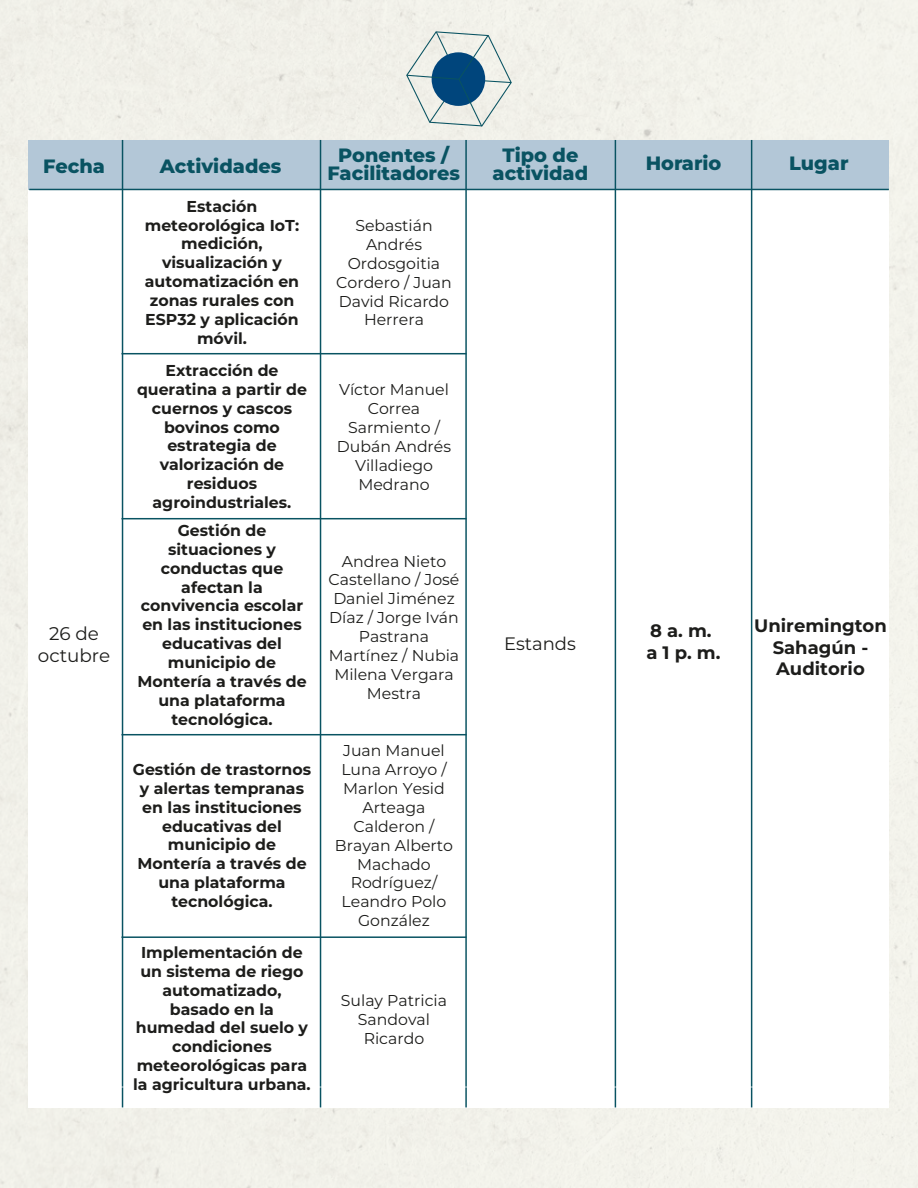
<style>
.page{position:relative;width:918px;height:1188px;background:#fff}
.page>*{position:absolute;margin:0;border:0;box-sizing:border-box;transform-origin:0 0}
.t1{font:800 19.2px/18.3px "Montserrat";color:#095362;text-align:center}
.t2{font:18.3px/22px "Montserrat";color:#1d1d1b;text-align:center}
.t3{font:700 18px/21.6px "Montserrat";color:#1d1d1b}
.t4{font:18px "Montserrat";color:#1d1d1b}
.t5{font:700 15.75px/18.9px "Montserrat";color:#1d1d1b;text-align:center}
.t6{font:15.75px/18.9px "Montserrat";color:#1d1d1b;text-align:center}
</style>
<div class="page">
<div style="left:28px;top:140px;width:862px;height:50px;background:#b3c7d7"></div>
<hr style="left:29px;top:189px;width:860px;height:1px;background:#095362">
<hr style="left:320px;top:140px;width:1px;height:947px;background:#095362">
<hr style="left:122px;top:140px;width:1px;height:947px;background:#095362">
<hr style="left:465px;top:140px;width:2px;height:947px;background:#095362">
<hr style="left:615px;top:140px;width:1px;height:947px;background:#095362">
<hr style="left:751px;top:140px;width:1px;height:947px;background:#095362">
<svg style="left:320px;top:1087px;width:1px;height:20px"></svg>
<svg style="left:122px;top:1087px;width:1px;height:20px"></svg>
<hr style="left:465px;top:1087px;width:2px;height:20px;background:#095362">
<svg style="left:615px;top:1087px;width:1px;height:20px"></svg>
<svg style="left:751px;top:1087px;width:1px;height:20px"></svg>
<svg style="left:406px;top:31px;width:106px;height:95px;background:#afc1c9"></svg>
<hr style="left:122px;top:353px;width:344px;height:1px;background:#095362">
<hr style="left:122px;top:518px;width:344px;height:1px;background:#095362">
<hr style="left:122px;top:734px;width:344px;height:1px;background:#095362">
<hr style="left:122px;top:936px;width:344px;height:2px;background:#095362">
<p class="t1" style="left:43px;top:156px;width:63px">Fecha</p>
<p class="t1" style="left:160px;top:156px;width:123px">Actividades</p>
<p class="t1" style="left:327px;top:145px;width:134px">Ponentes /<br>Facilitadores</p>
<p class="t1" style="left:493px;top:145px;width:97px">Tipo de actividad</p>
<p class="t1" style="left:646px;top:153px;width:77px">Horario</p>
<p class="t1" style="left:789px;top:153px;width:61px">Lugar</p>
<p class="t5" style="left:145px;top:196px;width:156px">Estación meteorológica IoT: medición, visualización y automatización en zonas rurales con<br>ESP32 y aplicación móvil.</p>
<p class="t6" style="left:336px;top:216px;width:117px">Sebastián<br>Andrés<br>Ordosgoitia<br>Cordero / Juan<br>David Ricardo<br>Herrera</p>
<p class="t5" style="left:137px;top:360px;width:172px">Extracción de queratina a partir de cuernos y cascos bovinos como estrategia de valorización de residuos agroindustriales.</p>
<p class="t6" style="left:337px;top:380px;width:116px">Víctor Manuel<br>Correa<br>Sarmiento /<br>Dubán Andrés<br>Villadiego<br>Medrano</p>
<p class="t5" style="left:137px;top:520px;width:171px">Gestión de situaciones y conductas que afectan la convivencia escolar en las instituciones educativas del municipio de<br>Montería a través de una plataforma tecnológica.</p>
<p class="t6" style="left:329px;top:551px;width:132px">Andrea Nieto<br>Castellano / José<br>Daniel Jiménez<br>Díaz / Jorge Iván<br>Pastrana<br>Martínez / Nubia<br>Milena Vergara<br>Mestra</p>
<p class="t2" style="left:38px;top:621px;width:74px">26 de octubre</p>
<p class="t3" style="left:646px;top:619px;width:76px">8 a. m. a 1 p. m.</p>
<p class="t4" style="left:504px;top:631px;width:73px">Estands</p>
<p class="t5" style="left:133px;top:759px;width:180px">Gestión de trastornos y alertas tempranas en las instituciones educativas del municipio de<br>Montería a través de una plataforma tecnológica.</p>
<p class="t5" style="left:133px;top:942px;width:179px">Implementación de un sistema de riego automatizado, basado en la humedad del suelo y condiciones meteorológicas para la agricultura urbana.</p>
<p class="t6" style="left:335px;top:741px;width:120px">Juan Manuel<br>Luna Arroyo /<br>Marlon Yesid<br>Arteaga<br>Calderon /<br>Brayan Alberto<br>Machado<br>Rodríguez/<br>Leandro Polo<br>González</p>
<p class="t6" style="left:341px;top:991px;width:108px">Sulay Patricia<br>Sandoval<br>Ricardo</p>
<p class="t3" style="left:754px;top:614px;width:134px;text-align:center">Uniremington<br>Sahagún -<br>Auditorio</p>
</div>
